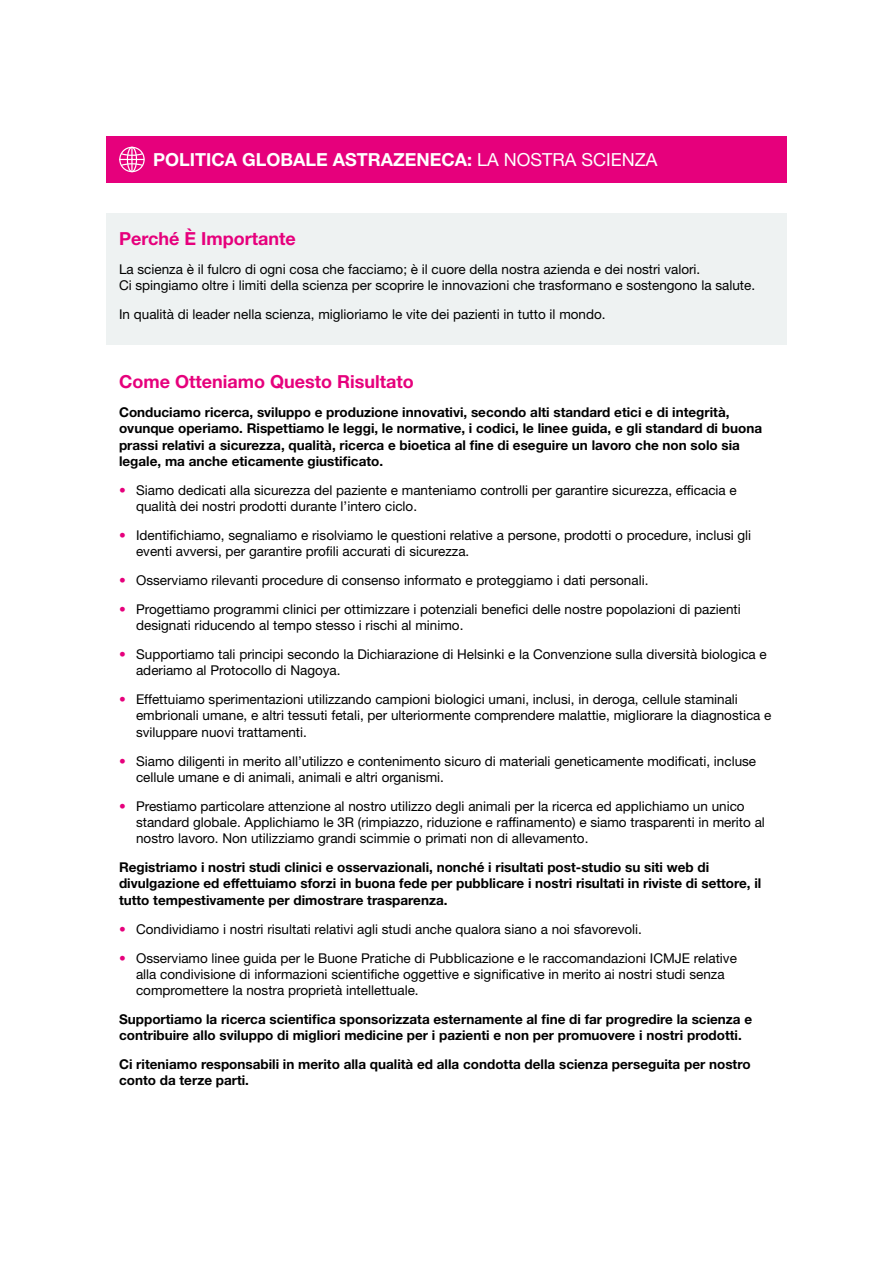
<style>
.page{position:relative;width:893px;height:1263px;background:#fff}
.page>*{position:absolute;margin:0;border:0;box-sizing:border-box;transform-origin:0 0}
.t1{font:700 18px "Helvetica Neue LT Std";color:#e6007c}
.t2{font:700 18px "Helvetica Neue LT Std";color:#fff}
.t3{font:13.5px/16.2px "Helvetica Neue LT Std";color:#000}
.t4{font:700 13.5px/16.2px "Helvetica Neue LT Std";color:#000}
.s1{font-weight:400}
.s2{color:#e6007c}
</style>
<div class="page">
<div style="left:106px;top:213px;width:681px;height:131px;background:#eef2f2"></div>
<div style="left:106px;top:136px;width:681px;height:47px;background:#e6007c"></div>
<svg style="left:119px;top:146px;width:26px;height:27px"></svg>
<h1 class="t2" style="left:153px;top:148px;width:506px">POLITICA GLOBALE ASTRAZENECA: <span class="s1">LA NOSTRA SCIENZA</span></h1>
<h1 class="t1" style="left:119px;top:227px;width:178px">Perché È Importante</h1>
<p class="t3" style="left:119px;top:260px;width:638px">La scienza è il fulcro di ogni cosa che facciamo; è il cuore della nostra azienda e dei nostri valori.<br>Ci spingiamo oltre i limiti della scienza per scoprire le innovazioni che trasformano e sostengono la salute.</p>
<p class="t3" style="left:119px;top:306px;width:488px">In qualità di leader nella scienza, miglioriamo le vite dei pazienti in tutto il mondo.</p>
<h1 class="t1" style="left:119px;top:371px;width:296px">Come Otteniamo Questo Risultato</h1>
<p class="t4" style="left:119px;top:404px;width:645px">Conduciamo ricerca, sviluppo e produzione innovativi, secondo alti standard etici e di integrità, ovunque operiamo. Rispettiamo le leggi, le normative, i codici, le linee guida, e gli standard di buona prassi relativi a sicurezza, qualità, ricerca e bioetica al fine di eseguire un lavoro che non solo sia legale, ma anche eticamente giustificato.</p>
<p class="t3" style="left:136px;top:482px;width:602px;text-indent:-17px"><span class="s2">•</span> Siamo dedicati alla sicurezza del paziente e manteniamo controlli per garantire sicurezza, efficacia e qualità dei nostri prodotti durante l’intero ciclo.</p>
<p class="t3" style="left:136px;top:527px;width:617px;text-indent:-17px"><span class="s2">•</span> Identifichiamo, segnaliamo e risolviamo le questioni relative a persone, prodotti o procedure, inclusi gli eventi avversi, per garantire profili accurati di sicurezza.</p>
<p class="t3" style="left:119px;top:572px;width:531px"><span class="s2">•</span> Osserviamo rilevanti procedure di consenso informato e proteggiamo i dati personali.</p>
<p class="t3" style="left:136px;top:601px;width:606px;text-indent:-17px"><span class="s2">•</span> Progettiamo programmi clinici per ottimizzare i potenziali benefici delle nostre popolazioni di pazienti designati riducendo al tempo stesso i rischi al minimo.</p>
<p class="t3" style="left:136px;top:646px;width:632px;text-indent:-17px"><span class="s2">•</span> Supportiamo tali principi secondo la Dichiarazione di Helsinki e la Convenzione sulla diversità biologica e aderiamo al Protocollo di Nagoya.</p>
<p class="t3" style="left:136px;top:691px;width:637px;text-indent:-17px"><span class="s2">•</span> Effettuiamo sperimentazioni utilizzando campioni biologici umani, inclusi, in deroga, cellule staminali embrionali umane, e altri tessuti fetali, per ulteriormente comprendere malattie, migliorare la diagnostica e sviluppare nuovi trattamenti.</p>
<p class="t3" style="left:136px;top:752px;width:622px;text-indent:-17px"><span class="s2">•</span> Siamo diligenti in merito all’utilizzo e contenimento sicuro di materiali geneticamente modificati, incluse cellule umane e di animali, animali e altri organismi.</p>
<p class="t3" style="left:136px;top:798px;width:630px;text-indent:-17px"><span class="s2">•</span> Prestiamo particolare attenzione al nostro utilizzo degli animali per la ricerca ed applichiamo un unico standard globale. Applichiamo le 3R (rimpiazzo, riduzione e raffinamento) e siamo trasparenti in merito al nostro lavoro. Non utilizziamo grandi scimmie o primati non di allevamento.</p>
<p class="t4" style="left:119px;top:859px;width:644px">Registriamo i nostri studi clinici e osservazionali, nonché i risultati post-studio su siti web di divulgazione ed effettuiamo sforzi in buona fede per pubblicare i nostri risultati in riviste di settore, il tutto tempestivamente per dimostrare trasparenza.</p>
<p class="t3" style="left:119px;top:920px;width:524px"><span class="s2">•</span> Condividiamo i nostri risultati relativi agli studi anche qualora siano a noi sfavorevoli.</p>
<p class="t3" style="left:136px;top:949px;width:602px;text-indent:-17px"><span class="s2">•</span> Osserviamo linee guida per le Buone Pratiche di Pubblicazione e le raccomandazioni ICMJE relative alla condivisione di informazioni scientifiche oggettive e significative in merito ai nostri studi senza compromettere la nostra proprietà intellettuale.</p>
<p class="t4" style="left:119px;top:1011px;width:635px">Supportiamo la ricerca scientifica sponsorizzata esternamente al fine di far progredire la scienza e contribuire allo sviluppo di migliori medicine per i pazienti e non per promuovere i nostri prodotti.</p>
<p class="t4" style="left:119px;top:1056px;width:633px">Ci riteniamo responsabili in merito alla qualità ed alla condotta della scienza perseguita per nostro conto da terze parti.</p>
</div>
